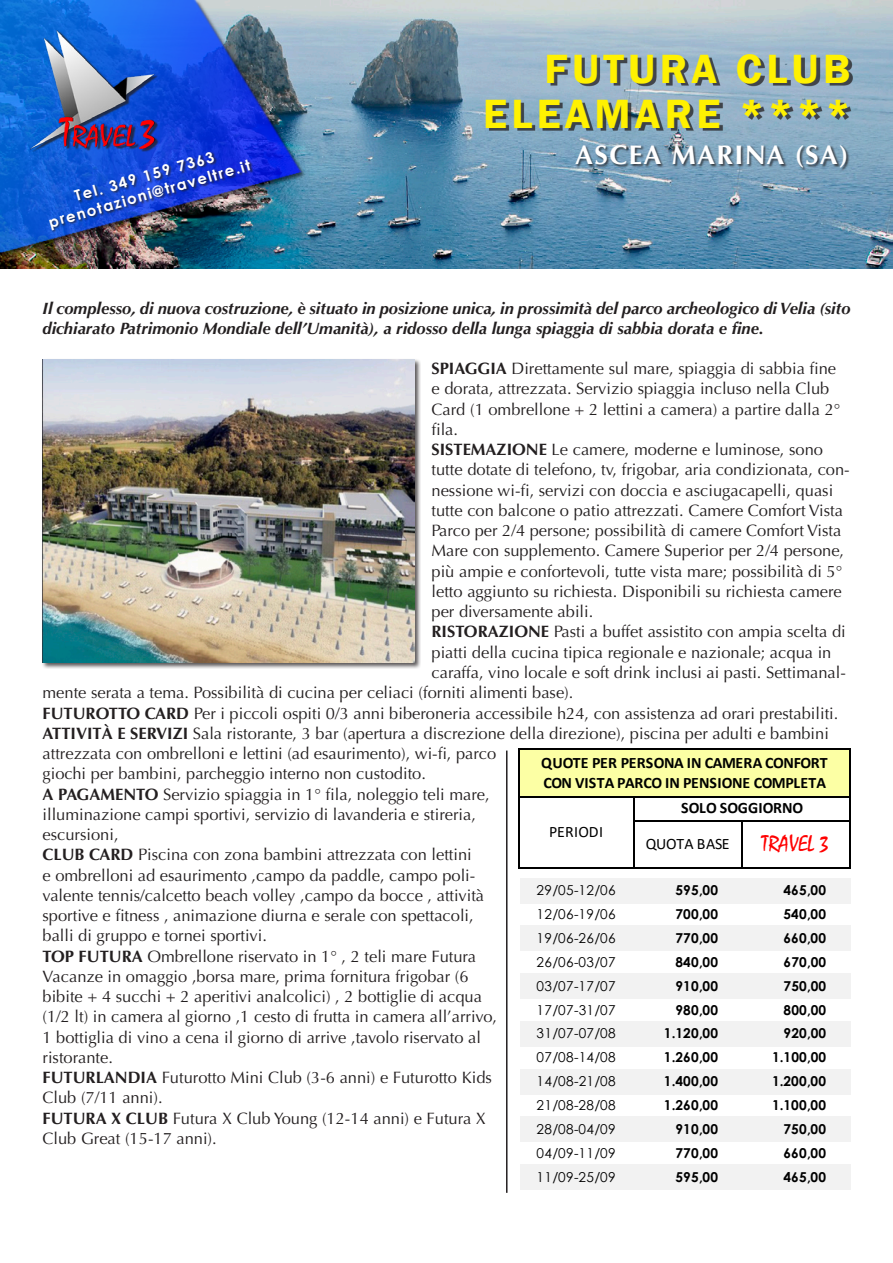
<style>
.page{position:relative;width:893px;height:1263px;background:#fff}
.page>*{position:absolute;margin:0;border:0;box-sizing:border-box;transform-origin:0 0}
.t1{font:600 42px "Franklin Gothic";letter-spacing:.1em;color:#fff101}
.Stile_di_paragrafo_1{font:700 27px "Optima";letter-spacing:.05em;color:#fff}
.t2{font:22.8px "Mistral";letter-spacing:-.01em;color:#f00}
.t3{font:16.5px/20.2px "Optima";color:#231f20}
.t4{font:italic 700 16.5px/19.8px "Optima";color:#231f20}
.t5{font:700 15.9px/20.4px "Calibri";letter-spacing:-.015em;color:#000}
.t6{font:700 15.9px "Calibri";letter-spacing:.005em;color:#000}
.t7{font:15.9px "Calibri";color:#000}
.t8{font:15.9px "Calibri";letter-spacing:.02em;color:#000}
.t9{font:700 15px "Century Gothic";color:#fff}
.t10{font:700 13.65px "Century Gothic";letter-spacing:.025em;color:#000}
.t11{font:13.65px "Century Gothic";letter-spacing:.03em;color:#000}
.s1{font-weight:700}
</style>
<div class="page">
<img style="left:0;top:0;width:893px;height:268px">
<div style="left:489px;top:57px;width:363px;height:74px;background:#231f20;opacity:.75"></div>
<hr style="left:506px;top:750px;width:1px;height:443px;background:#231f20">
<div style="left:519px;top:749px;width:331px;height:48px;background:#fcffa4"></div>
<div style="left:519px;top:878px;width:331px;height:25px;background:#f2f2f2"></div>
<div style="left:519px;top:926px;width:331px;height:25px;background:#f2f2f2"></div>
<div style="left:519px;top:974px;width:331px;height:25px;background:#f2f2f2"></div>
<div style="left:519px;top:1021px;width:331px;height:25px;background:#f2f2f2"></div>
<div style="left:519px;top:1069px;width:331px;height:25px;background:#f2f2f2"></div>
<div style="left:519px;top:1117px;width:331px;height:25px;background:#f2f2f2"></div>
<div style="left:519px;top:1165px;width:331px;height:25px;background:#f2f2f2"></div>
<hr style="left:518px;top:748px;width:1px;height:121px;background:#000">
<hr style="left:849px;top:749px;width:1px;height:120px;background:#000">
<hr style="left:633px;top:797px;width:1px;height:72px;background:#000">
<hr style="left:741px;top:821px;width:1px;height:48px;background:#000">
<hr style="left:519px;top:748px;width:331px;height:1px;background:#000">
<hr style="left:519px;top:796px;width:331px;height:1px;background:#000">
<hr style="left:634px;top:820px;width:216px;height:1px;background:#000">
<hr style="left:519px;top:868px;width:331px;height:1px;background:#000">
<div style="left:42px;top:358px;width:379px;height:311px;background:#231f20;opacity:.75"></div>
<img style="left:43px;top:359px;width:372px;height:303px">
<div style="left:575px;top:145px;width:275px;height:26px;background:#231f20;opacity:.75"></div>
<img style="left:0;top:0;width:320px;height:266px">
<img style="left:30px;top:30px;width:132px;height:128px">
<div style="left:49px;top:151px;width:204px;height:82px;background:#231f20;opacity:.75"></div>
<p class="t9" style="left:73px;top:187px;width:146px;rotate:-16deg">Tel. 349 159 7363</p>
<p class="t9" style="left:46px;top:213px;width:211px;rotate:-16deg">prenotazioni@traveltre.it</p>
<p class="t1" style="left:545px;top:43px;width:307px">FUTURA CLUB</p>
<p class="t1" style="left:483px;top:88px;width:369px">ELEAMARE ****</p>
<p class="Stile_di_paragrafo_1" style="left:575px;top:139px;width:275px">ASCEA MARINA (SA)</p>
<p class="t4" style="left:43px;top:299px;width:809px">Il complesso, di nuova costruzione, è situato in posizione unica, in prossimità del parco archeologico di Velia (sito dichiarato Patrimonio Mondiale dell’Umanità), a ridosso della lunga spiaggia di sabbia dorata e fine.</p>
<p class="t3" style="left:432px;top:359px;width:410px"><span class="s1">SPIAGGIA</span> Direttamente sul mare, spiaggia di sabbia fine e dorata, attrezzata. Servizio spiaggia incluso nella Club Card (1 ombrellone + 2 lettini a camera) a partire dalla 2° fila.</p>
<p class="t3" style="left:432px;top:440px;width:420px"><span class="s1">SISTEMAZIONE</span> Le camere, moderne e luminose, sono tutte dotate di telefono, tv, frigobar, aria condizionata, con&shy;nessione wi-fi, servizi con doccia e asciugacapelli, quasi tutte con balcone o patio attrezzati. Camere Comfort Vista Parco per 2/4 persone; possibilità di camere Comfort Vista Mare con supplemento. Camere Superior per 2/4 persone, più ampie e confortevoli, tutte vista mare; possibilità di 5° letto aggiunto su richiesta. Disponibili su richiesta camere per diversamente abili.</p>
<p class="t3" style="left:432px;top:622px;width:416px"><span class="s1">RISTORAZIONE</span> Pasti a buffet assistito con ampia scelta di</p>
<p class="t3" style="left:432px;top:642px;width:401px">piatti della cucina tipica regionale e nazionale; acqua in</p>
<p class="t3" style="left:432px;top:662px;width:416px">caraffa, vino locale e soft drink inclusi ai pasti. Settimanal-</p>
<p class="t3" style="left:43px;top:683px;width:532px">mente serata a tema. Possibilità di cucina per celiaci (forniti alimenti base).</p>
<p class="t3" style="left:43px;top:703px;width:797px"><span class="s1">FUTUROTTO CARD</span> Per i piccoli ospiti 0/3 anni biberoneria accessibile h24, con assistenza ad orari prestabiliti.</p>
<p class="t3" style="left:43px;top:723px;width:788px"><span class="s1">ATTIVITÀ E SERVIZI</span> Sala ristorante, 3 bar (apertura a discrezione della direzione), piscina per adulti e bambini attrezzata con ombrelloni e lettini (ad esaurimento), wi-fi, parco<br>giochi per bambini, parcheggio interno non custodito.</p>
<p class="t3" style="left:43px;top:784px;width:449px"><span class="s1">A PAGAMENTO</span> Servizio spiaggia in 1° fila, noleggio teli mare, illuminazione campi sportivi, servizio di lavanderia e stireria, escursioni,</p>
<p class="t3" style="left:43px;top:845px;width:443px"><span class="s1">CLUB CARD</span> Piscina con zona bambini attrezzata con lettini e ombrelloni ad esaurimento ,campo da paddle, campo poli&shy;valente tennis/calcetto beach volley ,campo da bocce , attività sportive e fitness , animazione diurna e serale con spettacoli, balli di gruppo e tornei sportivi.</p>
<p class="t3" style="left:43px;top:946px;width:456px"><span class="s1">TOP FUTURA</span> Ombrellone riservato in 1° , 2 teli mare Futura Vacanze in omaggio ,borsa mare, prima fornitura frigobar (6 bibite + 4 succhi + 2 aperitivi analcolici) , 2 bottiglie di acqua (1/2 lt) in camera al giorno ,1 cesto di frutta in camera all’arrivo, 1 bottiglia di vino a cena il giorno di arrive ,tavolo riservato al ristorante.</p>
<p class="t3" style="left:43px;top:1067px;width:451px"><span class="s1">FUTURLANDIA</span> Futurotto Mini Club (3-6 anni) e Futurotto Kids<br>Club (7/11 anni).</p>
<p class="t3" style="left:43px;top:1108px;width:445px"><span class="s1">FUTURA X CLUB</span> Futura X Club Young (12-14 anni) e Futura X<br>Club Great (15-17 anni).</p>
<p class="t5" style="left:541px;top:752px;width:288px">QUOTE PER PERSONA IN CAMERA CONFORT<br>CON VISTA PARCO IN PENSIONE COMPLETA</p>
<p class="t6" style="left:681px;top:797px;width:124px">SOLO SOGGIORNO</p>
<p class="t7" style="left:646px;top:832px;width:85px">QUOTA BASE</p>
<p class="t2" style="left:762px;top:830px;width:68px">TRAVEL 3</p>
<p class="t8" style="left:549px;top:821px;width:56px">PERIODI</p>
<p class="t11" style="left:537px;top:881px;width:81px">29/05-12/06</p>
<p class="t10" style="left:675px;top:880px;width:44px">595,00</p>
<p class="t10" style="left:783px;top:880px;width:44px">465,00</p>
<p class="t11" style="left:537px;top:904px;width:81px">12/06-19/06</p>
<p class="t10" style="left:675px;top:904px;width:44px">700,00</p>
<p class="t10" style="left:783px;top:904px;width:44px">540,00</p>
<p class="t11" style="left:537px;top:928px;width:81px">19/06-26/06</p>
<p class="t10" style="left:675px;top:927px;width:44px">770,00</p>
<p class="t10" style="left:783px;top:927px;width:44px">660,00</p>
<p class="t11" style="left:537px;top:952px;width:81px">26/06-03/07</p>
<p class="t10" style="left:675px;top:951px;width:44px">840,00</p>
<p class="t10" style="left:783px;top:951px;width:44px">670,00</p>
<p class="t11" style="left:537px;top:976px;width:81px">03/07-17/07</p>
<p class="t10" style="left:675px;top:975px;width:44px">910,00</p>
<p class="t10" style="left:783px;top:975px;width:44px">750,00</p>
<p class="t11" style="left:537px;top:1000px;width:81px">17/07-31/07</p>
<p class="t10" style="left:675px;top:999px;width:44px">980,00</p>
<p class="t10" style="left:783px;top:999px;width:44px">800,00</p>
<p class="t11" style="left:537px;top:1024px;width:81px">31/07-07/08</p>
<p class="t10" style="left:664px;top:1023px;width:56px">1.120,00</p>
<p class="t10" style="left:783px;top:1023px;width:44px">920,00</p>
<p class="t11" style="left:537px;top:1048px;width:81px">07/08-14/08</p>
<p class="t10" style="left:664px;top:1047px;width:56px">1.260,00</p>
<p class="t10" style="left:772px;top:1047px;width:56px">1.100,00</p>
<p class="t11" style="left:537px;top:1072px;width:81px">14/08-21/08</p>
<p class="t10" style="left:664px;top:1071px;width:56px">1.400,00</p>
<p class="t10" style="left:772px;top:1071px;width:56px">1.200,00</p>
<p class="t11" style="left:537px;top:1095px;width:81px">21/08-28/08</p>
<p class="t10" style="left:664px;top:1095px;width:56px">1.260,00</p>
<p class="t10" style="left:772px;top:1095px;width:56px">1.100,00</p>
<p class="t11" style="left:537px;top:1119px;width:81px">28/08-04/09</p>
<p class="t10" style="left:675px;top:1119px;width:44px">910,00</p>
<p class="t10" style="left:783px;top:1119px;width:44px">750,00</p>
<p class="t11" style="left:537px;top:1143px;width:81px">04/09-11/09</p>
<p class="t10" style="left:675px;top:1142px;width:44px">770,00</p>
<p class="t10" style="left:783px;top:1142px;width:44px">660,00</p>
<p class="t11" style="left:537px;top:1167px;width:81px">11/09-25/09</p>
<p class="t10" style="left:675px;top:1166px;width:44px">595,00</p>
<p class="t10" style="left:783px;top:1166px;width:44px">465,00</p>
</div>
